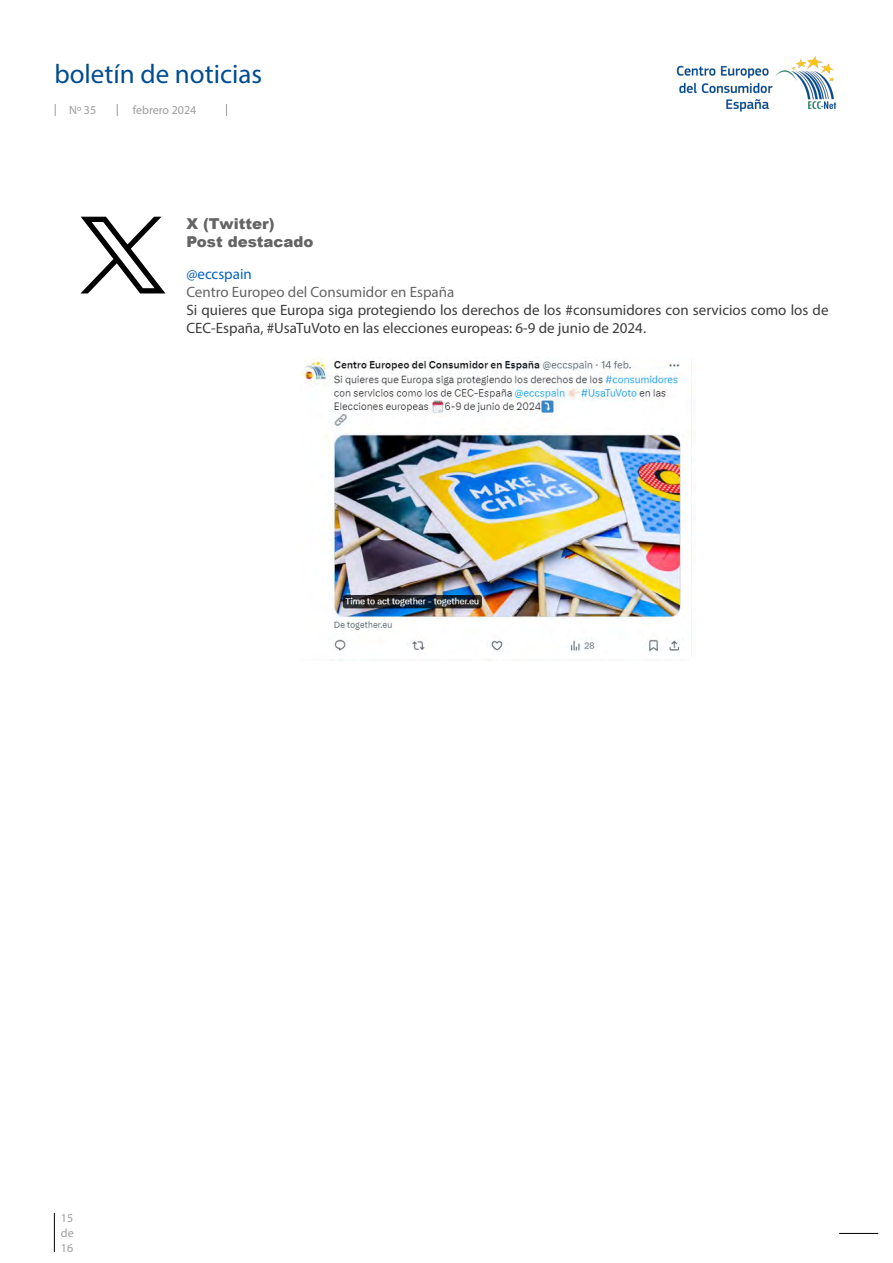
<style>
.page{position:relative;width:893px;height:1263px;background:#fff}
.page>*{position:absolute;margin:0;border:0;box-sizing:border-box;transform-origin:0 0}
.t1{font:27px "Myriad Pro";color:#004c91}
.t2{font:15px/18px "Myriad Pro";color:#3c3c3c}
.t3{font:15px "Myriad Pro";color:#646464}
.t4{font:900 15px/18px "Arial";color:#646464}
.t5{font:15px "Myriad Pro";color:#0563c1}
.t6{font:12px/15px "Myriad Pro";color:#9d9d9d;text-align:justify}
</style>
<div class="page">
<svg style="left:55px;top:104px;width:1px;height:12px"></svg>
<svg style="left:117px;top:104px;width:1px;height:12px"></svg>
<svg style="left:226px;top:104px;width:1px;height:12px"></svg>
<hr style="left:839px;top:1233px;width:39px;height:1px;background:#000">
<img style="left:676px;top:56px;width:159px;height:56px">
<hr style="left:54px;top:1213px;width:1px;height:39px;background:#000">
<svg style="left:81px;top:217px;width:84px;height:76px"></svg>
<img style="left:300px;top:357px;width:392px;height:304px">
<h1 class="t1" style="left:54px;top:57px;width:209px">boletín de noticias</h1>
<p class="t6" style="left:69px;top:103px;width:29px">Nº 35</p>
<p class="t6" style="left:133px;top:102px;width:65px">febrero 2024</p>
<p class="t4" style="left:186px;top:214px;width:129px">X (Twitter)<br>Post destacado</p>
<p class="t5" style="left:186px;top:265px;width:67px">@eccspain</p>
<p class="t3" style="left:186px;top:283px;width:269px">Centro Europeo del Consumidor en España</p>
<p class="t2" style="left:186px;top:301px;width:644px">Si quieres que Europa siga protegiendo los derechos de los #consumidores con servicios como los de<br>CEC-España, #UsaTuVoto en las elecciones europeas: 6-9 de junio de 2024.</p>
<p class="t6" style="left:61px;top:1210px;width:14px">15 de 16</p>
</div>
